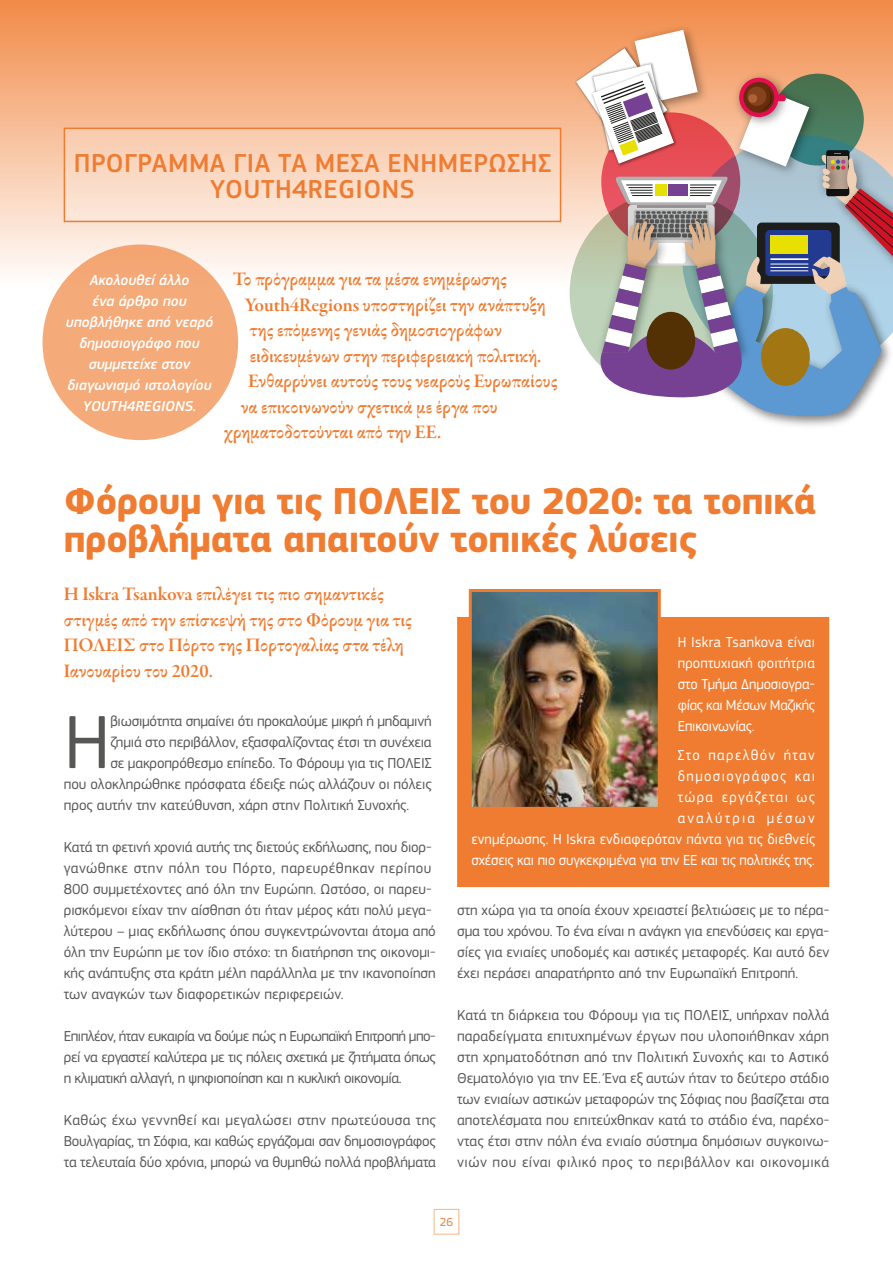
<style>
.page{position:relative;width:893px;height:1263px;background:#fff}
.page>*{position:absolute;margin:0;border:0;box-sizing:border-box;transform-origin:0 0}
.t1{font:78.3px "EC Square Sans Pro";color:#575756}
.t2{font:700 39px/37.5px "EC Square Sans Pro";letter-spacing:-.01em;color:#ef7c31}
.t3{font:500 27px/26px "EC Square Sans Pro";letter-spacing:.02em;color:#ef7c31;text-align:center}
.t4{font:19.5px/25.5px "Garamond Premr Pro Smbd Subh";color:#ef7c31}
.t5{font:15px/21px "EC Square Sans Pro";color:#575756;text-align:justify}
.t6{font:15px/21px "EC Square Sans Pro";letter-spacing:.01em;color:#fff;text-align:justify}
.t7{font:italic 500 15px/21px "EC Square Sans Pro";color:#fff;text-align:center}
.t8{font:15px "EC Square Sans Pro";letter-spacing:-.02em;color:#575756}
.t9{font:12px "EC Square Sans Pro";color:#ef7c31}
</style>
<div class="page">
<div style="left:434px;top:1209px;width:25px;height:25px;border:1px solid #f8b583"></div>
<div style="left:0;top:0;width:893px;height:294px;background:linear-gradient(to bottom,#f18a48,#fff)"></div>
<img style="left:624px;top:19px;width:89px;height:11px">
<img style="left:573px;top:45px;width:3px;height:103px">
<svg style="left:576px;top:30px;width:317px;height:389px"></svg>
<div style="left:646px;top:312px;width:49px;height:58px;background:#543005;border-radius:50%"></div>
<div style="left:64px;top:128px;width:497px;height:93px;background:linear-gradient(to bottom,#f8caac,#fbe8db)"></div>
<div style="left:64px;top:128px;width:497px;height:94px;border:2px solid #ef7c31"></div>
<div style="left:43px;top:244px;width:195px;height:196px;background:#f4aa79;border-radius:50%"></div>
<div style="left:458px;top:618px;width:370px;height:268px;background:#ef7c31"></div>
<div style="left:457px;top:617px;width:372px;height:270px;border:2px solid #ef7c31"></div>
<img style="left:473px;top:593px;width:184px;height:213px">
<div style="left:469px;top:589px;width:192px;height:221px;border:3px solid #ef7c31"></div>
<h3 class="t3" style="left:74px;top:151px;width:479px">ΠΡΌΓΡΑΜΜΑ ΓΙΑ ΤΑ ΜΈΣΑ ΕΝΗΜΈΡΩΣΗΣ<br>YOUTH4REGIONS</h3>
<p class="t7" style="left:66px;top:270px;width:149px">Ακολουθεί άλλο<br>ένα άρθρο που υποβλήθηκε από νεαρό δημοσιογράφο που συμμετείχε στον διαγωνισμό ιστολογίου<br>YOUTH4REGIONS.</p>
<h3 class="t4" style="left:233px;top:267px;width:275px">Το πρόγραμμα για τα μέσα ενημέρωσης</h3>
<h3 class="t4" style="left:245px;top:292px;width:302px">Youth4Regions υποστηρίζει την ανάπτυξη</h3>
<h3 class="t4" style="left:250px;top:318px;width:253px">της επόμενης γενιάς δημοσιογράφων</h3>
<h3 class="t4" style="left:250px;top:343px;width:293px">ειδικευμένων στην περιφερειακή πολιτική.</h3>
<h3 class="t4" style="left:248px;top:369px;width:311px">Ενθαρρύνει αυτούς τους νεαρούς Ευρωπαίους</h3>
<h3 class="t4" style="left:241px;top:394px;width:258px">να επικοινωνούν σχετικά με έργα που</h3>
<h3 class="t4" style="left:224px;top:420px;width:219px">χρηματοδοτούνται από την ΕΕ.</h3>
<h2 class="t2" style="left:64px;top:484px;width:754px">Φόρουμ για τις ΠΟΛΕΙΣ του 2020: τα τοπικά προβλήματα απαιτούν τοπικές λύσεις</h2>
<h3 class="t4" style="left:64px;top:582px;width:350px">Η Iskra Tsankova επιλέγει τις πιο σημαντικές στιγμές από την επίσκεψή της στο Φόρουμ για τις ΠΟΛΕΙΣ στο Πόρτο της Πορτογαλίας στα τέλη Ιανουαρίου του 2020.</h3>
<h1 class="t1" style="left:64px;top:697px;width:48px">Η</h1>
<p class="t8" style="left:110px;top:712px;width:323px">βιωσιμότητα σημαίνει ότι προκαλούμε μικρή ή μηδαμινή</p>
<p class="t5" style="left:110px;top:732px;width:323px">ζημιά στο περιβάλλον, εξασφαλίζοντας έτσι τη συνέχεια</p>
<p class="t5" style="left:110px;top:753px;width:323px">σε μακροπρόθεσμο επίπεδο. Το Φόρουμ για τις ΠΟΛΕΙΣ</p>
<p class="t5" style="left:64px;top:774px;width:369px">που ολοκληρώθηκε πρόσφατα έδειξε πώς αλλάζουν οι πόλεις</p>
<p class="t5" style="left:64px;top:795px;width:347px">προς αυτήν την κατεύθυνση, χάρη στην Πολιτική Συνοχής.</p>
<p class="t5" style="left:64px;top:837px;width:374px;text-align:left">Κατά τη φετινή χρονιά αυτής της διετούς εκδήλωσης, που διορ&shy;γανώθηκε στην πόλη του Πόρτο, παρευρέθηκαν περίπου 800 συμμετέχοντες από όλη την Ευρώπη. Ωστόσο, οι παρευ&shy;ρισκόμενοι είχαν την αίσθηση ότι ήταν μέρος κάτι πολύ μεγα&shy;λύτερου – μιας εκδήλωσης όπου συγκεντρώνονται άτομα από όλη την Ευρώπη με τον ίδιο στόχο: τη διατήρηση της οικονομι&shy;κής ανάπτυξης στα κράτη μέλη παράλληλα με την ικανοποίηση των αναγκών των διαφορετικών περιφερειών.</p>
<p class="t5" style="left:64px;top:1026px;width:374px">Επιπλέον, ήταν ευκαιρία να δούμε πώς η Ευρωπαϊκή Επιτροπή μπο&shy;ρεί να εργαστεί καλύτερα με τις πόλεις σχετικά με ζητήματα όπως η κλιματική αλλαγή, η ψηφιοποίηση και η κυκλική οικονομία.</p>
<p class="t5" style="left:64px;top:1110px;width:374px">Καθώς έχω γεννηθεί και μεγαλώσει στην πρωτεύουσα της Βουλγαρίας, τη Σόφια, και καθώς εργάζομαι σαν δημοσιογράφος τα τελευταία δύο χρόνια, μπορώ να θυμηθώ πολλά προβλήματα</p>
<p class="t6" style="left:678px;top:631px;width:139px">Η Iskra Tsankova είναι προπτυχιακή φοιτήτρια στο Τμήμα Δημοσιογρα&shy;φίας και Μέσων Μαζικής Επικοινωνίας.</p>
<p class="t6" style="left:471px;top:745px;width:345px;text-align:right">Στο παρελθόν ήταν<br>δημοσιογράφος και<br>τώρα εργάζεται ως<br>αναλύτρια μέσων<br>ενημέρωσης. Η Iskra ενδιαφερόταν πάντα για τις διεθνείς σχέσεις και πιο συγκεκριμένα για την ΕΕ και τις πολιτικές της.</p>
<p class="t5" style="left:457px;top:900px;width:374px">στη χώρα για τα οποία έχουν χρειαστεί βελτιώσεις με το πέρα&shy;σμα του χρόνου. Το ένα είναι η ανάγκη για επενδύσεις και εργα&shy;σίες για ενιαίες υποδομές και αστικές μεταφορές. Και αυτό δεν έχει περάσει απαρατήρητο από την Ευρωπαϊκή Επιτροπή.</p>
<p class="t5" style="left:457px;top:1005px;width:374px">Κατά τη διάρκεια του Φόρουμ για τις ΠΟΛΕΙΣ, υπήρχαν πολλά παραδείγματα επιτυχημένων έργων που υλοποιήθηκαν χάρη στη χρηματοδότηση από την Πολιτική Συνοχής και το Αστικό Θεματολόγιο για την ΕΕ. Ένα εξ αυτών ήταν το δεύτερο στάδιο των ενιαίων αστικών μεταφορών της Σόφιας που βασίζεται στα αποτελέσματα που επιτεύχθηκαν κατά το στάδιο ένα, παρέχο&shy;ντας έτσι στην πόλη ένα ενιαίο σύστημα δημόσιων συγκοινω&shy;νιών που είναι φιλικό προς το περιβάλλον και οικονομικά</p>
<p class="t9" style="left:440px;top:1215px;width:15px">26</p>
</div>
